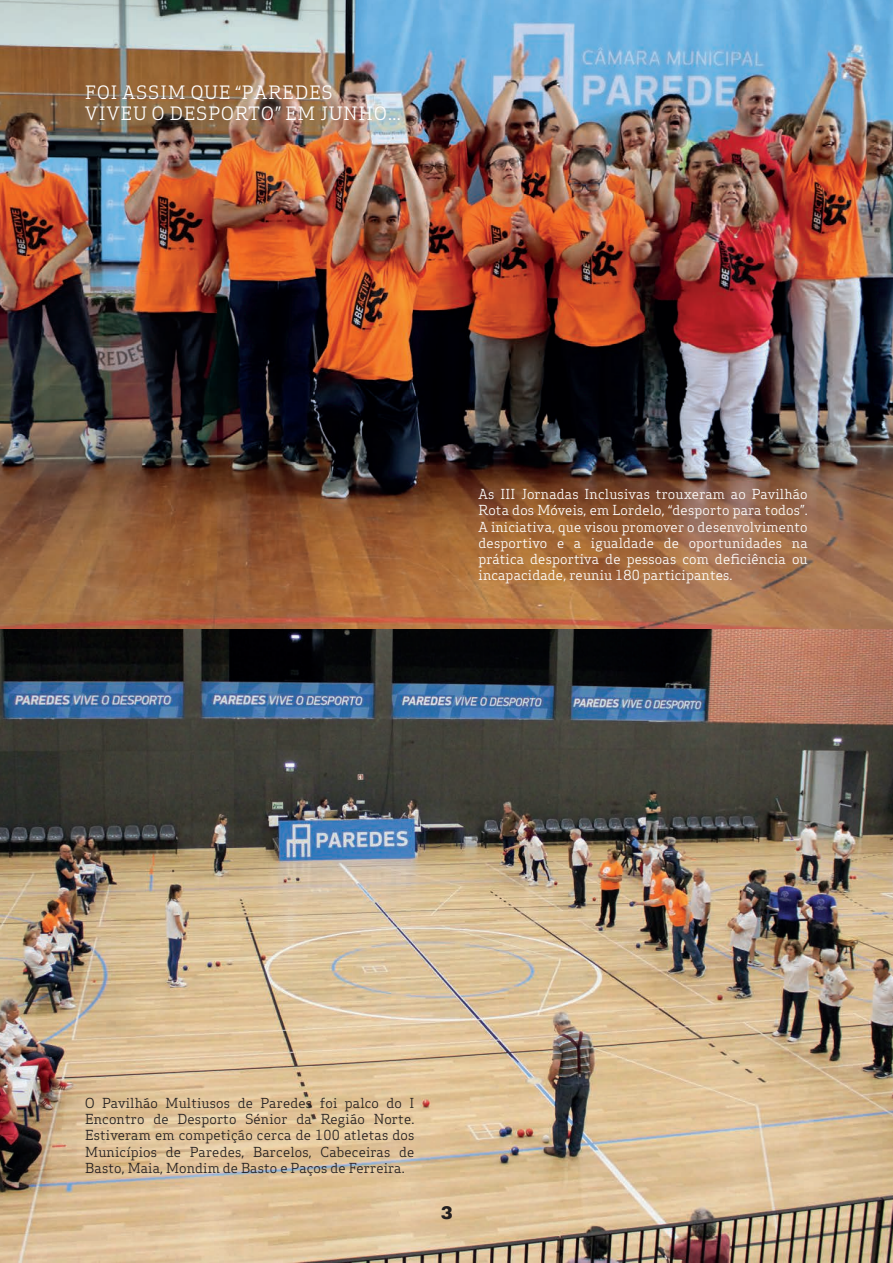
<style>
.page{position:relative;width:893px;height:1263px;background:#fff}
.page>*{position:absolute;margin:0;border:0;box-sizing:border-box;transform-origin:0 0}
.t1{font:18px/21.6px "Apex Serif";letter-spacing:.07em;color:#fff}
.t2{font:900 18px "Archivo";color:#231f20}
.t3{font:13.5px/16.2px "Apex Serif";letter-spacing:.01em;color:#fff;text-align:justify}
.t4{font:13.5px/16.2px "Apex Serif";letter-spacing:.01em;color:#231f20;text-align:justify}
</style>
<div class="page">
<img style="left:0;top:0;width:893px;height:1263px">
<h1 class="t1" style="left:85px;top:81px;width:317px">FOI ASSIM QUE “PAREDES<br>VIVEU O DESPORTO” EM JUNHO...</h1>
<p class="t3" style="left:479px;top:486px;width:331px">As III Jornadas Inclusivas trouxeram ao Pavilhão Rota dos Móveis, em Lordelo, “desporto para todos”.<br>A iniciativa, que visou promover o desenvolvimento desportivo e a igualdade de oportunidades na prática desportiva de pessoas com deficiência ou incapacidade, reuniu 180 participantes.</p>
<p class="t4" style="left:85px;top:1095px;width:331px">O Pavilhão Multiusos de Paredes foi palco do I Encontro de Desporto Sénior da Região Norte.<br>Estiveram em competição cerca de 100 atletas dos Municípios de Paredes, Barcelos, Cabeceiras de Basto, Maia, Mondim de Basto e Paços de Ferreira.</p>
<h1 class="t2" style="left:441px;top:1202px;width:14px">3</h1>
</div>
